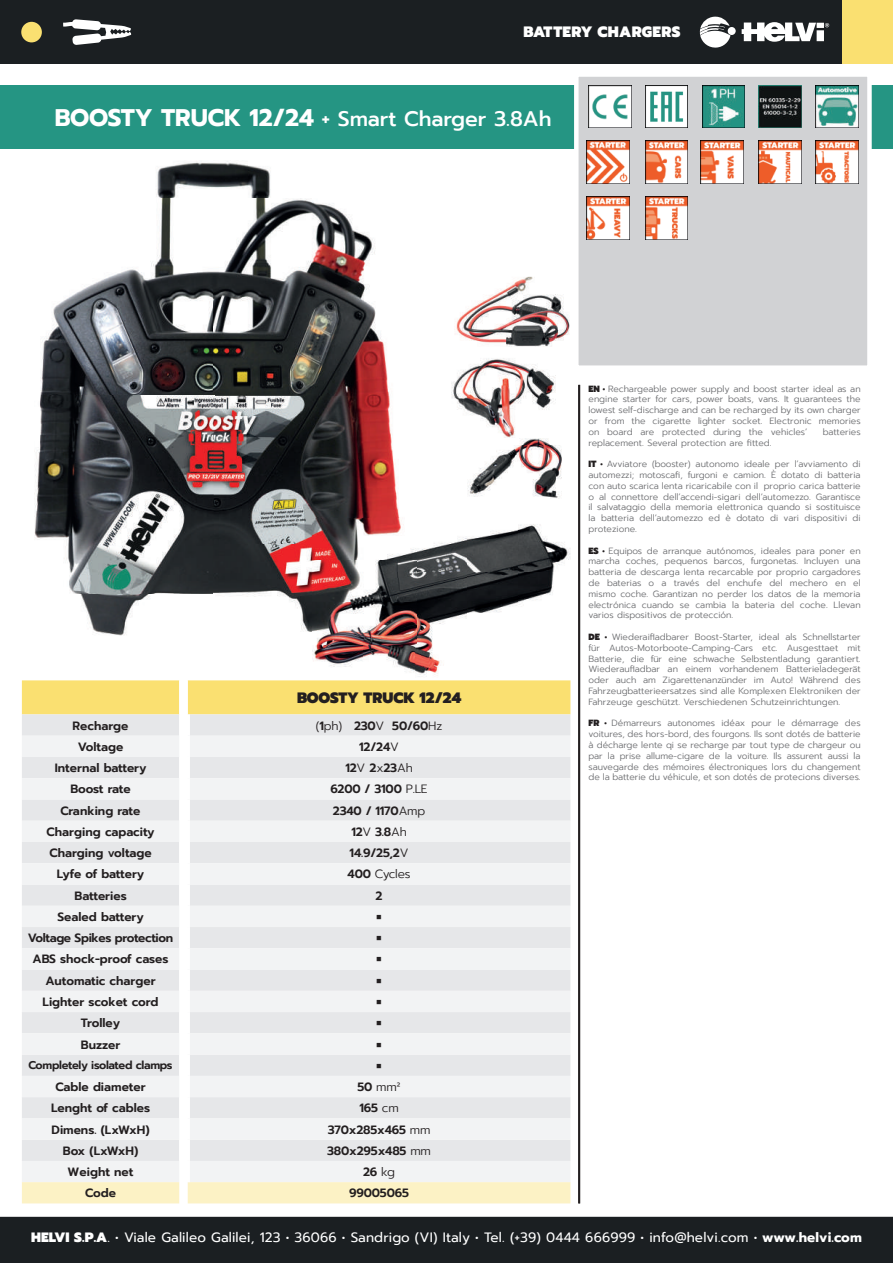
<style>
.page{position:relative;width:893px;height:1263px;background:#fff}
.page>*{position:absolute;margin:0;border:0;box-sizing:border-box;transform-origin:0 0}
.t1{font:500 21px "Prompt";color:#fff}
.t2{font:900 15px "Prompt";color:#231f20}
.t3{font:900 15px "Prompt";letter-spacing:.02em;color:#fff}
.t4{font:13.5px "Prompt";letter-spacing:.01em;color:#fff}
.t5{font:600 12px "Prompt";color:#231f20}
.t6{font:600 12px "Prompt";letter-spacing:-.03em;color:#231f20}
.t7{font:300 12px "Prompt";letter-spacing:-.015em;color:#231f20}
.t8{font:600 12px "Prompt";letter-spacing:-.02em;color:#231f20}
.t9{font:600 12px "Prompt";letter-spacing:-.035em;color:#231f20}
.t10{font:600 12px "Prompt";letter-spacing:-.025em;color:#231f20}
.t11{font:600 11.25px "Prompt";letter-spacing:-.03em;color:#231f20}
.t12{font:300 9px/10.8px "Prompt";color:#6c6d70;text-align:justify}
.s1{font-weight:700;font-size:24px}
.s2{font-weight:300}
.s3{font-weight:600}
.s4{font-weight:900;color:#231f20}
.s5{font-weight:900}
.s6{font-weight:700}
</style>
<div class="page">
<div style="left:0;top:1217px;width:893px;height:46px;background:#1b1f22"></div>
<div style="left:0;top:0;width:842px;height:64px;background:#1b1f22"></div>
<div style="left:21px;top:22px;width:21px;height:20px;background:#fae071;border-radius:50%"></div>
<div style="left:842px;top:0;width:51px;height:64px;background:#fae071"></div>
<svg style="left:700px;top:16px;width:36px;height:32px"></svg>
<svg style="left:742px;top:22px;width:87px;height:20px"></svg>
<svg style="left:63px;top:19px;width:68px;height:26px"></svg>
<hr style="left:578px;top:385px;width:2px;height:818px;background:#231f20">
<div style="left:0;top:85px;width:893px;height:64px;background:#259583"></div>
<div style="left:574px;top:72px;width:298px;height:298px;background:#d1d2d4;border:4px solid #fff"></div>
<img style="left:588px;top:85px;width:43px;height:43px">
<img style="left:702px;top:85px;width:43px;height:43px">
<img style="left:759px;top:85px;width:42px;height:43px">
<img style="left:587px;top:141px;width:42px;height:42px">
<img style="left:587px;top:197px;width:42px;height:42px">
<img style="left:645px;top:141px;width:43px;height:42px">
<img style="left:816px;top:85px;width:42px;height:43px">
<img style="left:700px;top:141px;width:43px;height:42px">
<img style="left:759px;top:141px;width:42px;height:42px">
<img style="left:645px;top:85px;width:43px;height:43px">
<img style="left:816px;top:141px;width:42px;height:42px">
<img style="left:645px;top:197px;width:43px;height:42px">
<svg style="left:22px;top:680px;width:548px;height:523px"></svg>
<div style="left:185px;top:714px;width:5px;height:22px;background:#fff"></div>
<div style="left:185px;top:736px;width:5px;height:21px;background:#fff"></div>
<div style="left:185px;top:757px;width:5px;height:21px;background:#fff"></div>
<div style="left:185px;top:778px;width:5px;height:21px;background:#fff"></div>
<div style="left:185px;top:799px;width:5px;height:22px;background:#fff"></div>
<div style="left:185px;top:821px;width:5px;height:21px;background:#fff"></div>
<div style="left:185px;top:842px;width:5px;height:21px;background:#fff"></div>
<div style="left:185px;top:863px;width:5px;height:21px;background:#fff"></div>
<div style="left:185px;top:884px;width:5px;height:22px;background:#fff"></div>
<div style="left:185px;top:906px;width:5px;height:21px;background:#fff"></div>
<div style="left:185px;top:927px;width:5px;height:21px;background:#fff"></div>
<div style="left:185px;top:948px;width:5px;height:21px;background:#fff"></div>
<div style="left:185px;top:969px;width:5px;height:22px;background:#fff"></div>
<div style="left:185px;top:991px;width:5px;height:21px;background:#fff"></div>
<div style="left:185px;top:1012px;width:5px;height:21px;background:#fff"></div>
<div style="left:185px;top:1033px;width:5px;height:21px;background:#fff"></div>
<div style="left:185px;top:1054px;width:5px;height:22px;background:#fff"></div>
<div style="left:185px;top:1076px;width:5px;height:21px;background:#fff"></div>
<div style="left:185px;top:1097px;width:5px;height:21px;background:#fff"></div>
<div style="left:185px;top:1118px;width:5px;height:22px;background:#fff"></div>
<div style="left:185px;top:1140px;width:5px;height:21px;background:#fff"></div>
<div style="left:185px;top:1161px;width:5px;height:21px;background:#fff"></div>
<img style="left:40px;top:161px;width:350px;height:235px">
<img style="left:34px;top:396px;width:180px;height:240px">
<img style="left:214px;top:396px;width:186px;height:149px">
<img style="left:214px;top:545px;width:98px;height:87px">
<img style="left:312px;top:519px;width:258px;height:157px">
<img style="left:468px;top:445px;width:94px;height:53px">
<img style="left:452px;top:358px;width:104px;height:87px">
<img style="left:455px;top:276px;width:115px;height:71px">
<h2 class="t3" style="left:523px;top:20px;width:158px">BATTERY CHARGERS</h2>
<h1 class="t1" style="left:55px;top:104px;width:498px"><span class="s1">BOOSTY TRUCK 12/24</span> + Smart Charger 3.8Ah</h1>
<h2 class="t2" style="left:297px;top:686px;width:166px">BOOSTY TRUCK 12/24</h2>
<h3 class="t5" style="left:73px;top:716px;width:57px">Recharge</h3>
<h3 class="t5" style="left:316px;top:716px;width:128px"><span class="s2">(</span>1<span class="s2">ph)</span> 230<span class="s2">V</span> 50/60<span class="s2">Hz</span></h3>
<h3 class="t5" style="left:78px;top:738px;width:47px">Voltage</h3>
<h3 class="t5" style="left:359px;top:738px;width:41px">12/24<span class="s2">V</span></h3>
<h3 class="t5" style="left:55px;top:759px;width:93px">Internal battery</h3>
<h3 class="t5" style="left:345px;top:759px;width:69px">12<span class="s2">V</span> 2<span class="s2">x</span>23<span class="s2">Ah</span></h3>
<h3 class="t10" style="left:70px;top:780px;width:62px">Boost rate</h3>
<h3 class="t5" style="left:330px;top:780px;width:99px">6200 / 3100 <span class="s2">P.LE</span></h3>
<h3 class="t5" style="left:61px;top:801px;width:81px">Cranking rate</h3>
<h3 class="t5" style="left:333px;top:801px;width:94px">2340 / 1170<span class="s2">Amp</span></h3>
<h3 class="t5" style="left:47px;top:823px;width:109px">Charging capacity</h3>
<h3 class="t5" style="left:351px;top:823px;width:57px">12<span class="s2">V</span> 3.8<span class="s2">Ah</span></h3>
<h3 class="t5" style="left:49px;top:844px;width:104px">Charging voltage</h3>
<h3 class="t5" style="left:350px;top:844px;width:60px">14.9/25,2<span class="s2">V</span></h3>
<h3 class="t8" style="left:57px;top:865px;width:89px">Lyfe of battery</h3>
<h3 class="t7" style="left:348px;top:866px;width:64px"><span class="s3">400</span> Cycles</h3>
<h3 class="t5" style="left:74px;top:887px;width:54px">Batteries</h3>
<h3 class="t5" style="left:376px;top:887px;width:8px">2</h3>
<h3 class="t5" style="left:57px;top:908px;width:88px">Sealed battery</h3>
<h3 class="t5" style="left:377px;top:908px;width:7px">■</h3>
<h3 class="t6" style="left:28px;top:929px;width:147px">Voltage Spikes protection</h3>
<h3 class="t5" style="left:377px;top:929px;width:7px">■</h3>
<h3 class="t5" style="left:33px;top:950px;width:138px">ABS shock-proof cases</h3>
<h3 class="t5" style="left:377px;top:950px;width:7px">■</h3>
<h3 class="t5" style="left:46px;top:972px;width:112px">Automatic charger</h3>
<h3 class="t5" style="left:377px;top:972px;width:7px">■</h3>
<h3 class="t5" style="left:43px;top:993px;width:117px">Lighter scoket cord</h3>
<h3 class="t5" style="left:377px;top:993px;width:7px">■</h3>
<h3 class="t5" style="left:81px;top:1014px;width:41px">Trolley</h3>
<h3 class="t5" style="left:377px;top:1014px;width:7px">■</h3>
<h3 class="t5" style="left:81px;top:1035px;width:41px">Buzzer</h3>
<h3 class="t5" style="left:377px;top:1035px;width:7px">■</h3>
<p class="t11" style="left:28px;top:1057px;width:146px">Completely isolated clamps</p>
<h3 class="t5" style="left:377px;top:1057px;width:7px">■</h3>
<h3 class="t5" style="left:55px;top:1078px;width:92px">Cable diameter</h3>
<h3 class="t7" style="left:357px;top:1078px;width:45px"><span class="s3">50</span> mm²</h3>
<h3 class="t5" style="left:51px;top:1099px;width:101px">Lenght of cables</h3>
<h3 class="t5" style="left:359px;top:1099px;width:41px">165 <span class="s2">cm</span></h3>
<h3 class="t5" style="left:52px;top:1120px;width:99px">Dimens. (LxWxH)</h3>
<h3 class="t5" style="left:328px;top:1120px;width:104px">370x285x465 <span class="s2">mm</span></h3>
<h3 class="t9" style="left:63px;top:1142px;width:77px">Box (LxWxH)</h3>
<h3 class="t5" style="left:327px;top:1142px;width:105px">380x295x485 <span class="s2">mm</span></h3>
<h3 class="t5" style="left:68px;top:1163px;width:67px">Weight net</h3>
<h3 class="t5" style="left:363px;top:1163px;width:33px">26 <span class="s2">kg</span></h3>
<h3 class="t5" style="left:85px;top:1184px;width:32px">Code</h3>
<h3 class="t5" style="left:349px;top:1184px;width:61px">99005065</h3>
<p class="t12" style="left:588px;top:383px;width:274px"><span class="s4">EN •</span> Rechargeable power supply and boost starter ideal as an engine starter for cars, power boats, vans. It guarantees the lowest self-discharge and can be recharged by its own charger or from the cigarette lighter socket. Electronic memories on board are protected during the vehicles’</p>
<p class="t12" style="left:823px;top:426px;width:39px">batteries</p>
<p class="t12" style="left:588px;top:437px;width:184px">replacement. Several protection are fitted.</p>
<p class="t12" style="left:588px;top:459px;width:274px"><span class="s4">IT •</span> Avviatore (booster) autonomo ideale per l’avviamento di automezzi; motoscafi, furgoni e camion. È dotato di batteria con auto scarica lenta ricaricabile con il proprio carica batterie o al connettore dell’accendi-sigari dell’automezzo. Garantisce il salvataggio della memoria elettronica quando si sostituisce la batteria dell’automezzo ed è dotato di vari dispositivi di protezione.</p>
<p class="t12" style="left:588px;top:545px;width:274px"><span class="s4">ES •</span> Equipos de arranque autónomos, ideales para poner en marcha coches, pequenos barcos, furgonetas. Incluyen una batteria de descarga lenta recarcable por proprio cargadores de baterias o a través del enchufe del mechero en el mismo coche. Garantizan no perder los datos de la memoria electrónica cuando se cambia la bateria del coche. Llevan varios dispositivos de protección.</p>
<p class="t12" style="left:588px;top:631px;width:274px"><span class="s4">DE •</span> Wiederaifladbarer Boost-Starter, ideal als Schnellstarter für Autos-Motorboote-Camping-Cars etc. Ausgesttaet mit Batterie, die für eine schwache Selbstentladung garantiert.<br>Wiederaufladbar an einem vorhandenem Batterieladegerät oder auch am Zigarettenanzünder im Auto! Während des Fahrzeugbatterieersatzes sind alle Komplexen Elektroniken der Fahrzeuge geschützt. Verschiedenen Schutzeinrichtungen.</p>
<p class="t12" style="left:588px;top:718px;width:274px"><span class="s4">FR •</span> Démarreurs autonomes idéax pour le démarrage des voitures, des hors-bord, des fourgons. Ils sont dotés de batterie à décharge lente qi se recharge par tout type de chargeur ou par la prise allume-cigare de la voiture. Ils assurent aussi la sauvegarde des mémoires électroniques lors du changement de la batterie du véhicule, et son dotés de protecions diverses.</p>
<h3 class="t4" style="left:31px;top:1227px;width:832px"><span class="s5">HELVI S.P.A</span>. • Viale Galileo Galilei, 123 • 36066 • Sandrigo (VI) Italy • Tel. (+39) 0444 666999 • info@helvi.com • <span class="s6">www.helvi.com</span></h3>
</div>
